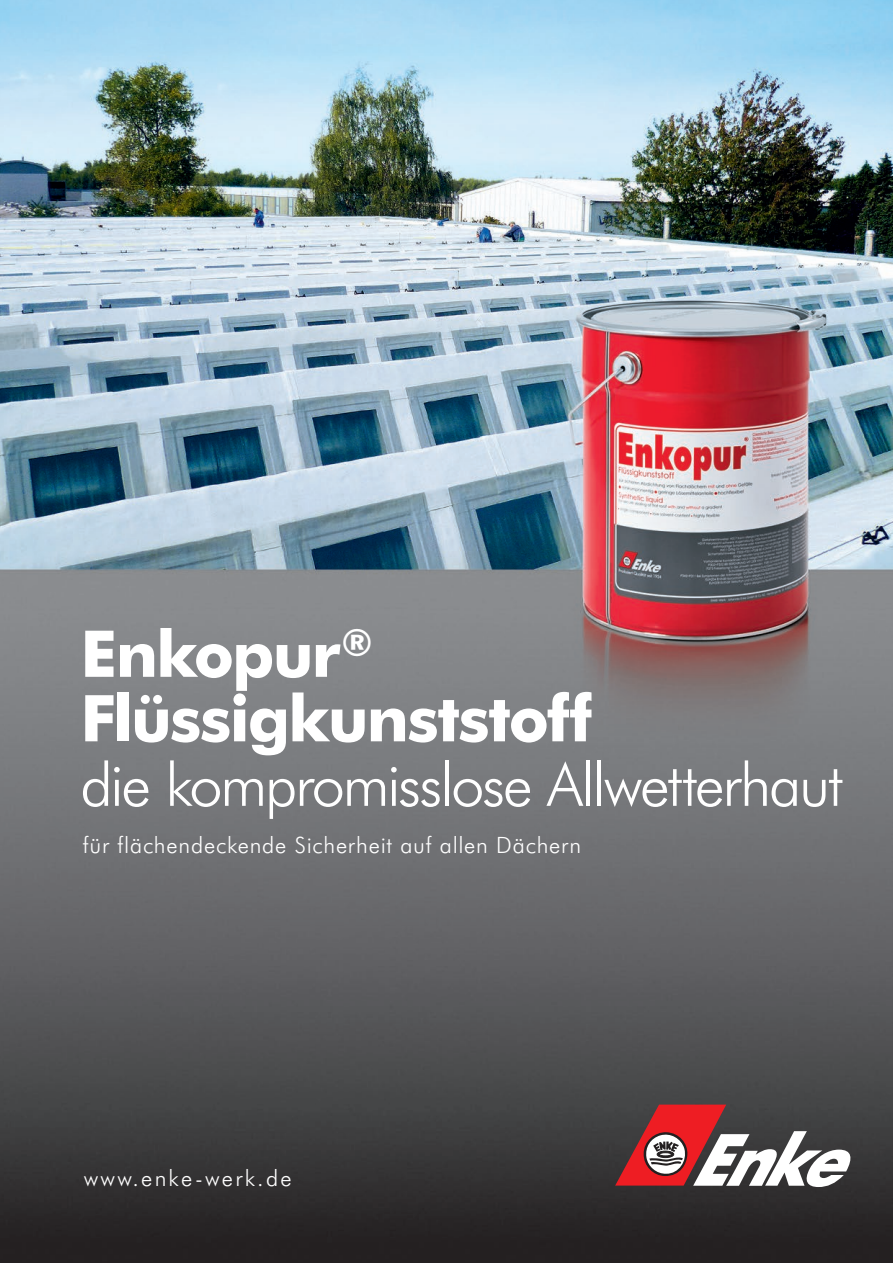
<style>
.page{position:relative;width:893px;height:1263px;background:#fff}
.page>*{position:absolute;margin:0;border:0;box-sizing:border-box;transform-origin:0 0}
.t1{font:700 64.5px/64.5px "Futura BT";letter-spacing:-.03em;color:#fff}
.t2{font:300 60px "Futura BT";letter-spacing:-.04em;color:#fff}
.t3{font:300 22.5px "Futura BT";letter-spacing:.035em;color:#fff}
.t4{font:300 22.5px "Futura BT";letter-spacing:.1em;color:#fff}
</style>
<div class="page">
<img style="left:0;top:0;width:893px;height:1263px">
<svg style="left:615px;top:1104px;width:235px;height:83px"></svg>
<h1 class="t1" style="left:80px;top:621px;width:513px">Enkopur<sup>®<br></sup>Flüssigkunststoff</h1>
<h2 class="t2" style="left:80px;top:748px;width:764px">die kompromisslose Allwetterhaut</h2>
<p class="t3" style="left:83px;top:831px;width:500px">für flächendeckende Sicherheit auf allen Dächern</p>
<p class="t4" style="left:84px;top:1164px;width:209px">www.enke-werk.de</p>
</div>
